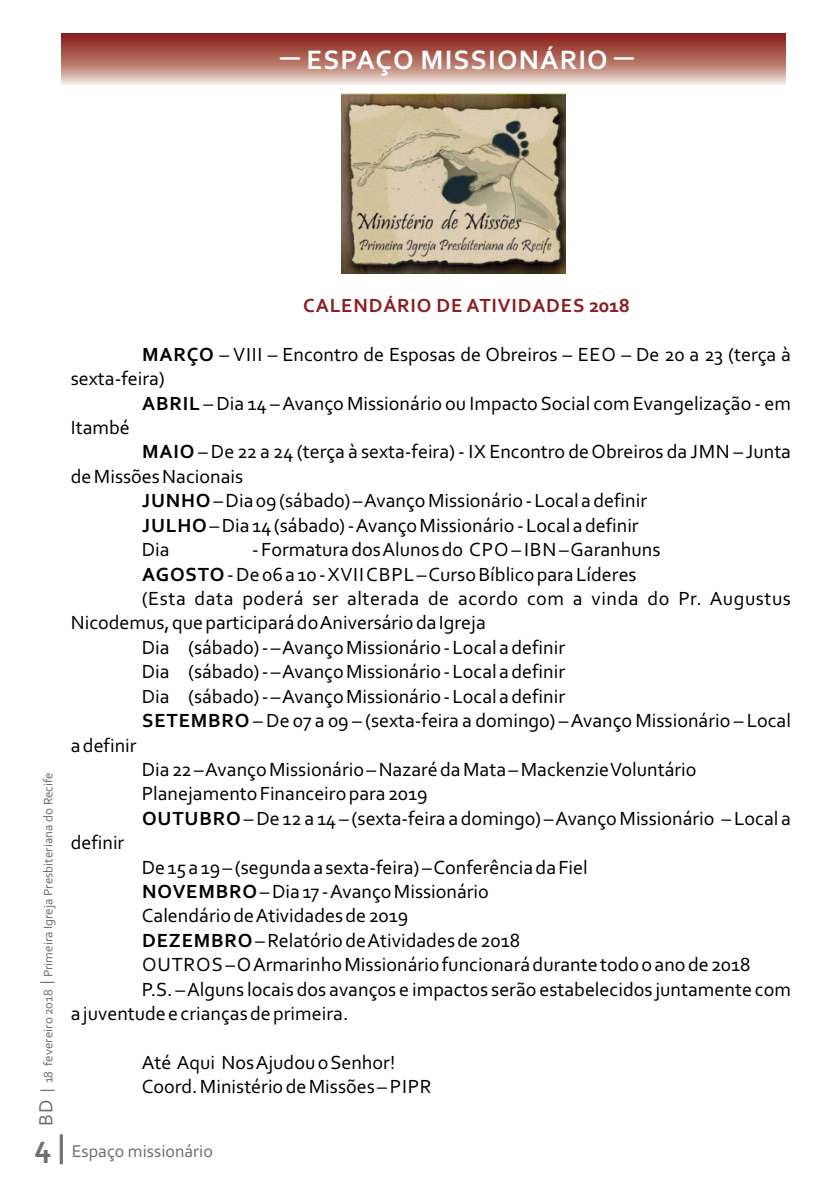
<style>
.page{position:relative;width:840px;height:1191px;background:#fff}
.page>*{position:absolute;margin:0;border:0;box-sizing:border-box;transform-origin:0 0}
.t1{font:700 28px "Corbel";letter-spacing:.04em;color:#fff}
.t2{font:20px/24.4px "Corbel";color:#000}
.t3{font:20px "Corbel";letter-spacing:.025em;color:#000}
.t4{font:700 20px "Corbel";letter-spacing:.04em;color:#8c1d21}
.t5{font:18px "Corbel";color:#6d6e70}
.t6{font:13px "Corbel";color:#6d6e70}
.s1{font-family:"Microsoft Ya Hei";font-weight:400}
.s2{font-weight:700}
.s3{font-size:20px}
.s4{font-family:"Microsoft Ya Hei"}
.s5{font-weight:700;font-size:32px}
</style>
<div class="page">
<svg style="left:61px;top:33px;width:723px;height:52px;background:#b57369"></svg>
<img style="left:341px;top:93px;width:224px;height:181px">
<h1 class="t1" style="left:280px;top:49px;width:355px"><span class="s1">─</span> ESPAÇO MISSIONÁRIO <span class="s1">─</span></h1>
<p class="t4" style="left:303px;top:297px;width:328px">CALENDÁRIO DE ATIVIDADES 2018</p>
<p class="t2" style="left:71px;top:344px;width:721px;text-indent:71px"><span class="s2">MARÇO</span> – VIII – Encontro de Esposas de Obreiros – EEO – De 20 a 23 (terça à sexta-feira)</p>
<p class="t2" style="left:142px;top:392px;width:650px"><span class="s2">ABRIL</span> – Dia 14 – Avanço Missionário ou Impacto Social com Evangelização - em</p>
<p class="t2" style="left:71px;top:417px;width:60px">Itambé</p>
<p class="t2" style="left:142px;top:441px;width:650px"><span class="s2">MAIO</span> – De 22 a 24 (terça à sexta-feira) - IX Encontro de Obreiros da JMN – Junta</p>
<p class="t2" style="left:71px;top:466px;width:174px">de Missões Nacionais</p>
<p class="t2" style="left:142px;top:490px;width:506px"><span class="s2">JUNHO</span>– Dia 09 (sábado) – Avanço Missionário - Local a definir</p>
<p class="t2" style="left:142px;top:514px;width:497px"><span class="s2">JULHO</span>– Dia 14 (sábado) - Avanço Missionário - Local a definir</p>
<p class="t2" style="left:142px;top:539px;width:29px">Dia</p>
<p class="t2" style="left:252px;top:539px;width:409px">- Formatura dos Alunos do CPO– IBN– Garanhuns</p>
<p class="t2" style="left:142px;top:563px;width:495px"><span class="s2">AGOSTO</span>- De 06 a 10 - XVIICBPL – Curso Bíblico para Líderes</p>
<p class="t3" style="left:142px;top:590px;width:650px">(Esta data poderá ser alterada de acordo com a vinda do Pr. Augustus</p>
<p class="t2" style="left:71px;top:612px;width:416px">Nicodemus, que participará do Aniversário da Igreja</p>
<p class="t2" style="left:142px;top:637px;width:424px">Dia (sábado) - – Avanço Missionário - Local a definir</p>
<p class="t2" style="left:142px;top:661px;width:424px">Dia (sábado) - – Avanço Missionário - Local a definir</p>
<p class="t2" style="left:142px;top:685px;width:424px">Dia (sábado) - – Avanço Missionário - Local a definir</p>
<p class="t2" style="left:142px;top:710px;width:650px"><span class="s2">SETEMBRO</span> – De 07 a 09 – (sexta-feira a domingo) – Avanço Missionário – Local</p>
<p class="t2" style="left:71px;top:734px;width:67px">a definir</p>
<p class="t2" style="left:142px;top:759px;width:556px">Dia 22 – Avanço Missionário – Nazaré da Mata – Mackenzie Voluntário</p>
<p class="t2" style="left:142px;top:783px;width:287px">Planejamento Financeiro para 2019</p>
<p class="t2" style="left:142px;top:807px;width:650px"><span class="s2">OUTUBRO</span> – De 12 a 14 – (sexta-feira a domingo) – Avanço Missionário – Local a</p>
<p class="t2" style="left:71px;top:832px;width:55px">definir</p>
<p class="t2" style="left:142px;top:856px;width:447px">De 15 a 19 – (segunda a sexta-feira) – Conferência da Fiel</p>
<p class="t2" style="left:142px;top:881px;width:348px"><span class="s2">NOVEMBRO</span>– Dia 17 - Avanço Missionário</p>
<p class="t2" style="left:142px;top:905px;width:268px">Calendário de Atividades de 2019</p>
<p class="t2" style="left:142px;top:929px;width:379px"><span class="s2">DEZEMBRO</span>– Relatório de Atividades de 2018</p>
<p class="t2" style="left:142px;top:954px;width:609px">OUTROS – O Armarinho Missionário funcionará durante todo o ano de 2018</p>
<p class="t2" style="left:142px;top:978px;width:650px">P.S. – Alguns locais dos avanços e impactos serão estabelecidos juntamente com</p>
<p class="t2" style="left:71px;top:1003px;width:279px">a juventude e crianças de primeira.</p>
<p class="t2" style="left:142px;top:1052px;width:291px">Até Aqui Nos Ajudou o Senhor!<br>Coord. Ministério de Missões – PIPR</p>
<p class="t6" style="left:43px;top:1125px;width:355px;rotate:-90deg"><span class="s3">BD</span> <span class="s4">│</span> 18 fevereiro 2018 <span class="s4">│</span>Primeira Igreja Presbiteriana do Recife</p>
<p class="t5" style="left:34px;top:1143px;width:180px"><span class="s5">4 |</span> Espaço missionário</p>
</div>
